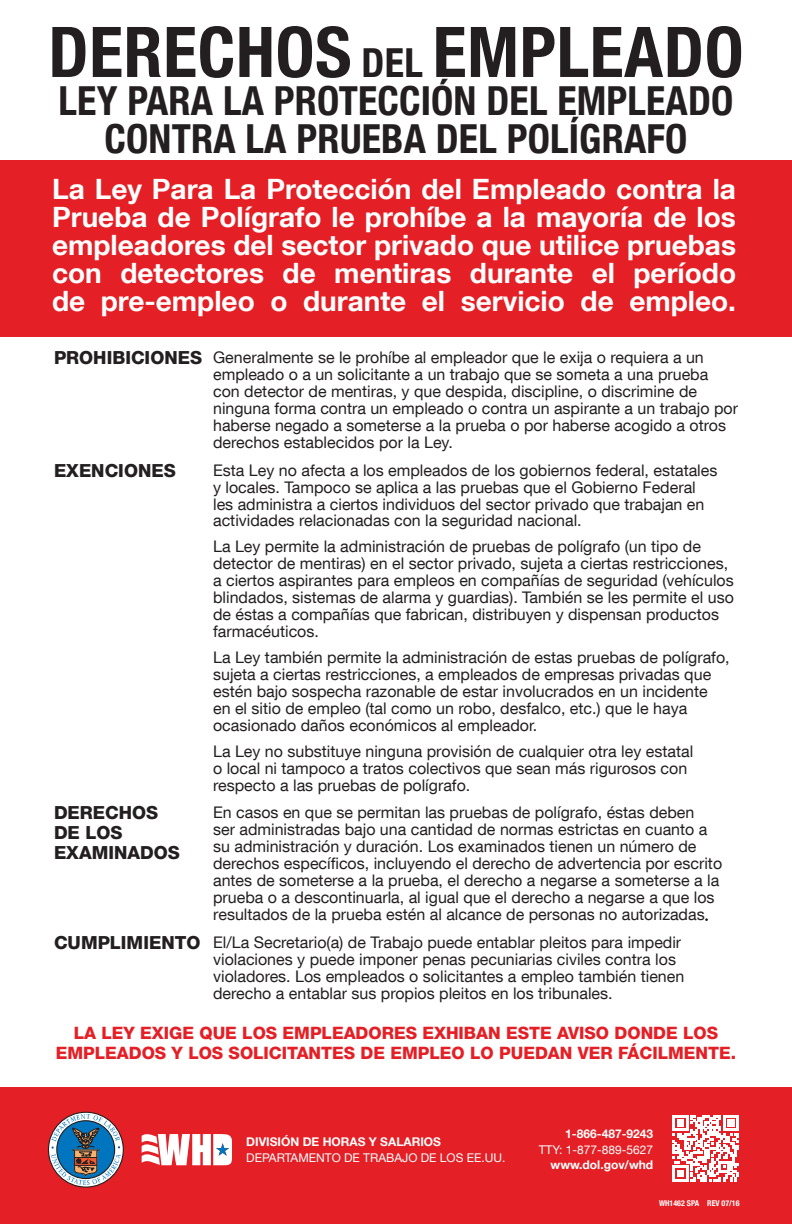
<style>
.page{position:relative;width:792px;height:1224px;background:#fff}
.page>*{position:absolute;margin:0;border:0;box-sizing:border-box;transform-origin:0 0}
.t1{font:700 condensed 70px "Helvetica Neue LT Com";letter-spacing:.01em;color:#231f20}
.t2{font:700 condensed 40px/38px "Helvetica Neue LT Com";letter-spacing:.005em;color:#231f20;text-align:center}
.t3{font:700 28px/28px "Helvetica Neue LT Com";color:#fff;text-align:justify}
.t4{font:800 18px/20px "Helvetica Neue LT Com";color:#231f20}
.t5{font:800 17px/20.4px "Helvetica Neue LT Com";color:#e41f25;text-align:center}
.TEXT{font:16px/17px "Helvetica Neue LT Com";color:#231f20}
.t6{font:700 12px "Helvetica Neue LT Com";color:#fff}
.t7{font:12px "Helvetica Neue LT Com";color:#fff}
.t8{font:700 condensed 8px "Helvetica Neue LT Com";color:#fff}
.s1{font-size:40px}
.s2{font-family:"Futura PT"}
</style>
<div class="page">
<div style="left:0;top:1087px;width:792px;height:137px;background:#e41f25"></div>
<div style="left:0;top:160px;width:792px;height:177px;background:#e41f25"></div>
<div style="left:48px;top:1112px;width:76px;height:76px;border:1px solid #231f20;border-radius:50%"></div>
<svg style="left:51px;top:1114px;width:70px;height:71px;background:#757f97"></svg>
<svg style="left:142px;top:1134px;width:90px;height:31px;background:#f4cbcd"></svg>
<svg style="left:672px;top:1115px;width:67px;height:67px"></svg>
<p class="t1" style="left:48px;top:10px;width:697px">DERECHOS <span class="s1">DEL</span> EMPLEADO</p>
<p class="t2" style="left:59px;top:82px;width:676px">LEY PARA LA PROTECCIÓN DEL EMPLEADO<br>CONTRA LA PRUEBA DEL POLÍGRAFO</p>
<p class="t3" style="left:52px;top:174px;width:686px">La Ley Para La Protección del Empleado contra la Prueba de Polígrafo le prohíbe a la mayoría de los empleadores del sector privado que utilice pruebas con detectores de mentiras durante el período de pre-empleo o durante el servicio de empleo.</p>
<p class="t4" style="left:54px;top:348px;width:150px">PROHIBICIONES</p>
<p class="TEXT" style="left:213px;top:348px;width:526px">Generalmente se le prohíbe al empleador que le exija o requiera a un empleado o a un solicitante a un trabajo que se someta a una prueba con detector de mentiras, y que despida, discipline, o discrimine de ninguna forma contra un empleado o contra un aspirante a un trabajo por haberse negado a someterse a la prueba o por haberse acogido a otros derechos establecidos por la Ley.</p>
<p class="t4" style="left:54px;top:461px;width:123px">EXENCIONES</p>
<p class="TEXT" style="left:213px;top:461px;width:506px">Esta Ley no afecta a los empleados de los gobiernos federal, estatales y locales. Tampoco se aplica a las pruebas que el Gobierno Federal les administra a ciertos individuos del sector privado que trabajan en actividades relacionadas con la seguridad nacional.</p>
<p class="TEXT" style="left:213px;top:538px;width:522px">La Ley permite la administración de pruebas de polígrafo (un tipo de detector de mentiras) en el sector privado, sujeta a ciertas restricciones, a ciertos aspirantes para empleos en compañías de seguridad (vehículos blindados, sistemas de alarma y guardias). También se les permite el uso de éstas a compañías que fabrican, distribuyen y dispensan productos farmacéuticos.</p>
<p class="TEXT" style="left:213px;top:649px;width:518px">La Ley también permite la administración de estas pruebas de polígrafo, sujeta a ciertas restricciones, a empleados de empresas privadas que estén bajo sospecha razonable de estar involucrados en un incidente<br>en el sitio de empleo (tal como un robo, desfalco, etc.) que le haya ocasionado daños económicos al empleador.</p>
<p class="TEXT" style="left:213px;top:743px;width:482px">La Ley no substituye ninguna provisión de cualquier otra ley estatal o local ni tampoco a tratos colectivos que sean más rigurosos con respecto a las pruebas de polígrafo.</p>
<p class="t4" style="left:54px;top:803px;width:127px">DERECHOS<br>DE LOS<br>EXAMINADOS</p>
<p class="TEXT" style="left:213px;top:803px;width:511px">En casos en que se permitan las pruebas de polígrafo, éstas deben<br>ser administradas bajo una cantidad de normas estrictas en cuanto a su administración y duración. Los examinados tienen un número de derechos específicos, incluyendo el derecho de advertencia por escrito antes de someterse a la prueba, el derecho a negarse a someterse a la prueba o a descontinuarla, al igual que el derecho a negarse a que los resultados de la prueba estén al alcance de personas no autorizadas<span class="s2">.</span></p>
<p class="t4" style="left:54px;top:933px;width:148px">CUMPLIMIENTO</p>
<p class="TEXT" style="left:213px;top:933px;width:473px">El/La Secretario(a) de Trabajo puede entablar pleitos para impedir violaciones y puede imponer penas pecuniarias civiles contra los violadores. Los empleados o solicitantes a empleo también tienen derecho a entablar sus propios pleitos en los tribunales.</p>
<p class="t5" style="left:56px;top:1022px;width:682px">LA LEY EXIGE QUE LOS EMPLEADORES EXHIBAN ESTE AVISO DONDE LOS<br>EMPLEADOS Y LOS SOLICITANTES DE EMPLEO LO PUEDAN VER FÁCILMENTE.</p>
<p class="t6" style="left:246px;top:1134px;width:196px">DIVISIÓN DE HORAS Y SALARIOS</p>
<p class="t7" style="left:246px;top:1150px;width:261px">DEPARTAMENTO DE TRABAJO DE LOS EE.UU.</p>
<p class="t6" style="left:565px;top:1127px;width:90px">1-866-487-9243</p>
<p class="t7" style="left:539px;top:1142px;width:116px">TTY: 1-877-889-5627</p>
<p class="t6" style="left:551px;top:1158px;width:104px">www.dol.gov/whd</p>
<p class="t8" style="left:659px;top:1198px;width:82px">WH1462 SPA REV 07/16</p>
</div>
